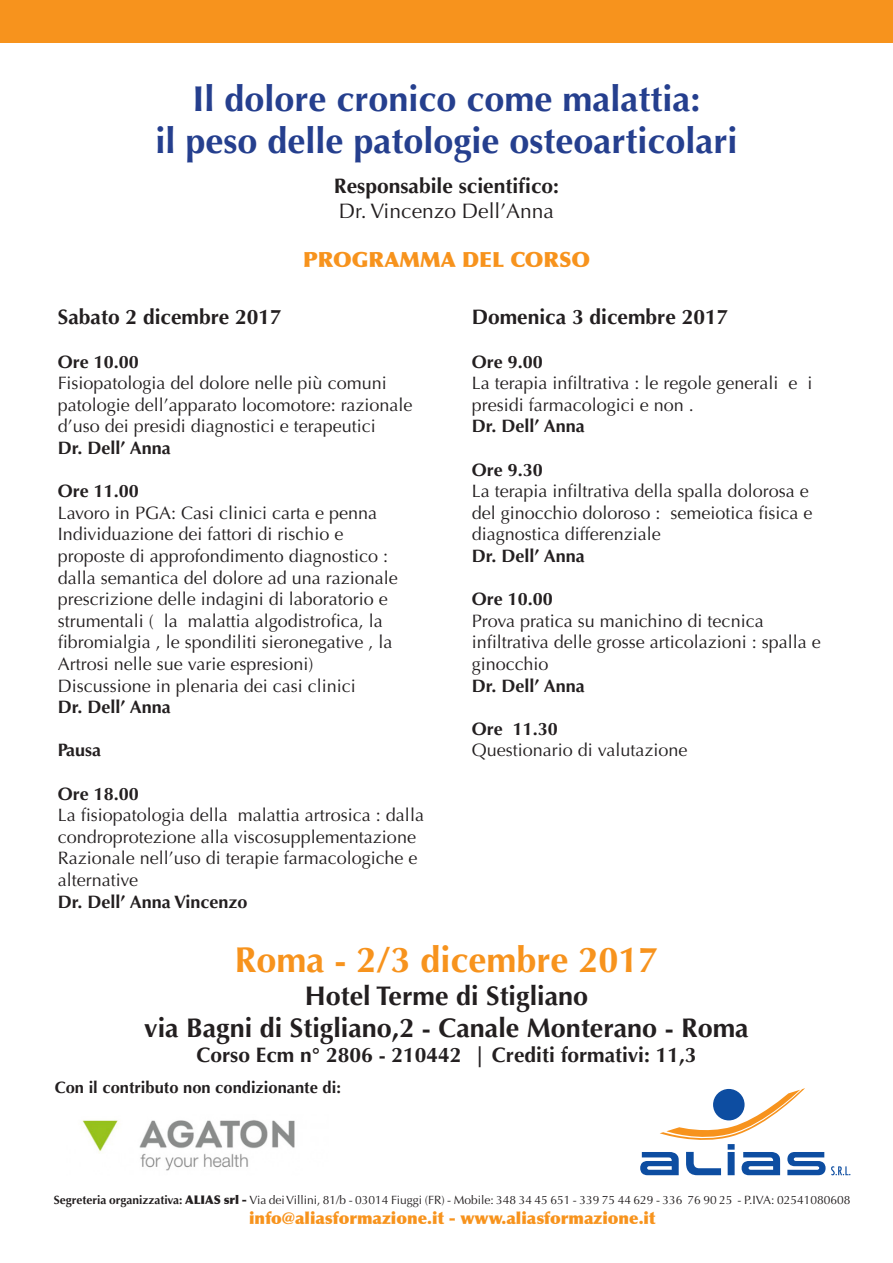
<style>
.page{position:relative;width:893px;height:1263px;background:#fff}
.page>*{position:absolute;margin:0;border:0;box-sizing:border-box;transform-origin:0 0}
.t1{font:700 36px "Optima";color:#253f8e}
.t2{font:700 36px "Optima";color:#f7931d}
.t3{font:700 27px/32.4px "Optima";color:#231f20;text-align:center}
.Stile_di_paragrafo_1{font:700 21px "Optima";color:#231f20}
.t4{font:21px "Optima";color:#231f20}
.t5{font:900 21px "Optima";color:#f7931d}
.Stile_di_paragrafo_1-2{font:18px/21.6px "Optima";color:#231f20}
.Stile_di_paragrafo_1-3{font:700 18px "Optima";color:#231f20}
.t6{font:900 16.5px "Optima";color:#f7931d}
.t7{font:700 16.5px "Optima";color:#231f20}
.t8{font:12px "Optima";color:#231f20}
.s1{font-weight:700}
.s2{font-weight:900}
</style>
<div class="page">
<div style="left:0;top:0;width:893px;height:43px;background:#f7931d"></div>
<svg style="left:640px;top:1088px;width:210px;height:87px"></svg>
<img style="left:82px;top:1120px;width:213px;height:51px">
<p class="t1" style="left:192px;top:77px;width:510px">Il dolore cronico come malattia:</p>
<p class="t1" style="left:155px;top:119px;width:584px">il peso delle patologie osteoarticolari</p>
<p class="Stile_di_paragrafo_1" style="left:334px;top:173px;width:227px">Responsabile scientifico:</p>
<p class="t4" style="left:339px;top:199px;width:217px">Dr. Vincenzo Dell’Anna</p>
<p class="t5" style="left:303px;top:247px;width:289px">PROGRAMMA DEL CORSO</p>
<p class="Stile_di_paragrafo_1" style="left:58px;top:305px;width:226px">Sabato 2 dicembre 2017</p>
<p class="Stile_di_paragrafo_1-3" style="left:58px;top:351px;width:83px">Ore 10.00</p>
<p class="Stile_di_paragrafo_1-2" style="left:58px;top:372px;width:356px">Fisiopatologia del dolore nelle più comuni patologie dell’apparato locomotore: razionale d’uso dei presidi diagnostici e terapeutici</p>
<p class="Stile_di_paragrafo_1-3" style="left:58px;top:437px;width:115px">Dr. Dell’ Anna</p>
<p class="Stile_di_paragrafo_1-3" style="left:58px;top:481px;width:83px">Ore 11.00</p>
<p class="Stile_di_paragrafo_1-2" style="left:58px;top:502px;width:321px">Lavoro in PGA: Casi clinici carta e penna</p>
<p class="Stile_di_paragrafo_1-2" style="left:58px;top:524px;width:341px">Individuazione dei fattori di rischio e proposte di approfondimento diagnostico : dalla semantica del dolore ad una razionale prescrizione delle indagini di laboratorio e strumentali ( la malattia algodistrofica, la fibromialgia , le spondiliti sieronegative , la Artrosi nelle sue varie espresioni)</p>
<p class="Stile_di_paragrafo_1-2" style="left:58px;top:675px;width:300px">Discussione in plenaria dei casi clinici</p>
<p class="Stile_di_paragrafo_1-3" style="left:58px;top:697px;width:115px">Dr. Dell’ Anna</p>
<p class="Stile_di_paragrafo_1-3" style="left:58px;top:740px;width:45px">Pausa</p>
<p class="Stile_di_paragrafo_1-3" style="left:58px;top:783px;width:83px">Ore 18.00</p>
<p class="Stile_di_paragrafo_1-2" style="left:58px;top:804px;width:368px">La fisiopatologia della malattia artrosica : dalla condroprotezione alla viscosupplementazione</p>
<p class="Stile_di_paragrafo_1-2" style="left:58px;top:848px;width:361px">Razionale nell’uso di terapie farmacologiche e alternative</p>
<p class="Stile_di_paragrafo_1-3" style="left:58px;top:891px;width:191px">Dr. Dell’ Anna Vincenzo</p>
<p class="Stile_di_paragrafo_1" style="left:472px;top:305px;width:258px">Domenica 3 dicembre 2017</p>
<p class="Stile_di_paragrafo_1-3" style="left:472px;top:351px;width:73px">Ore 9.00</p>
<p class="Stile_di_paragrafo_1-2" style="left:472px;top:372px;width:342px">La terapia infiltrativa : le regole generali e i presidi farmacologici e non .</p>
<p class="Stile_di_paragrafo_1-3" style="left:472px;top:416px;width:115px">Dr. Dell’ Anna</p>
<p class="Stile_di_paragrafo_1-3" style="left:472px;top:459px;width:73px">Ore 9.30</p>
<p class="Stile_di_paragrafo_1-2" style="left:472px;top:480px;width:342px">La terapia infiltrativa della spalla dolorosa e del ginocchio doloroso : semeiotica fisica e diagnostica differenziale</p>
<p class="Stile_di_paragrafo_1-3" style="left:472px;top:545px;width:115px">Dr. Dell’ Anna</p>
<p class="Stile_di_paragrafo_1-3" style="left:472px;top:589px;width:83px">Ore 10.00</p>
<p class="Stile_di_paragrafo_1-2" style="left:472px;top:610px;width:351px">Prova pratica su manichino di tecnica infiltrativa delle grosse articolazioni : spalla e ginocchio</p>
<p class="Stile_di_paragrafo_1-3" style="left:472px;top:675px;width:115px">Dr. Dell’ Anna</p>
<p class="Stile_di_paragrafo_1-3" style="left:472px;top:718px;width:88px">Ore 11.30</p>
<p class="Stile_di_paragrafo_1-2" style="left:472px;top:740px;width:217px">Questionario di valutazione</p>
<p class="t2" style="left:234px;top:939px;width:426px">Roma - 2/3 dicembre 2017</p>
<p class="t3" style="left:144px;top:980px;width:606px">Hotel Terme di Stigliano<br>via Bagni di Stigliano,2 - Canale Monterano - Roma</p>
<p class="Stile_di_paragrafo_1" style="left:196px;top:1043px;width:502px">Corso Ecm n° 2806 - 210442 | Crediti formativi: 11,3</p>
<p class="t7" style="left:55px;top:1077px;width:288px">Con il contributo non condizionante di:</p>
<p class="t8" style="left:54px;top:1193px;width:798px"><span class="s1">Segreteria organizzativa:</span> <span class="s2">ALIAS srl -</span> Via dei Villini, 81/b - 03014 Fiuggi (FR) - Mobile: 348 34 45 651 - 339 75 44 629 - 336 76 90 25 - P.IVA: 02541080608</p>
<p class="t6" style="left:249px;top:1208px;width:407px">info@aliasformazione.it - www.aliasformazione.it</p>
</div>
